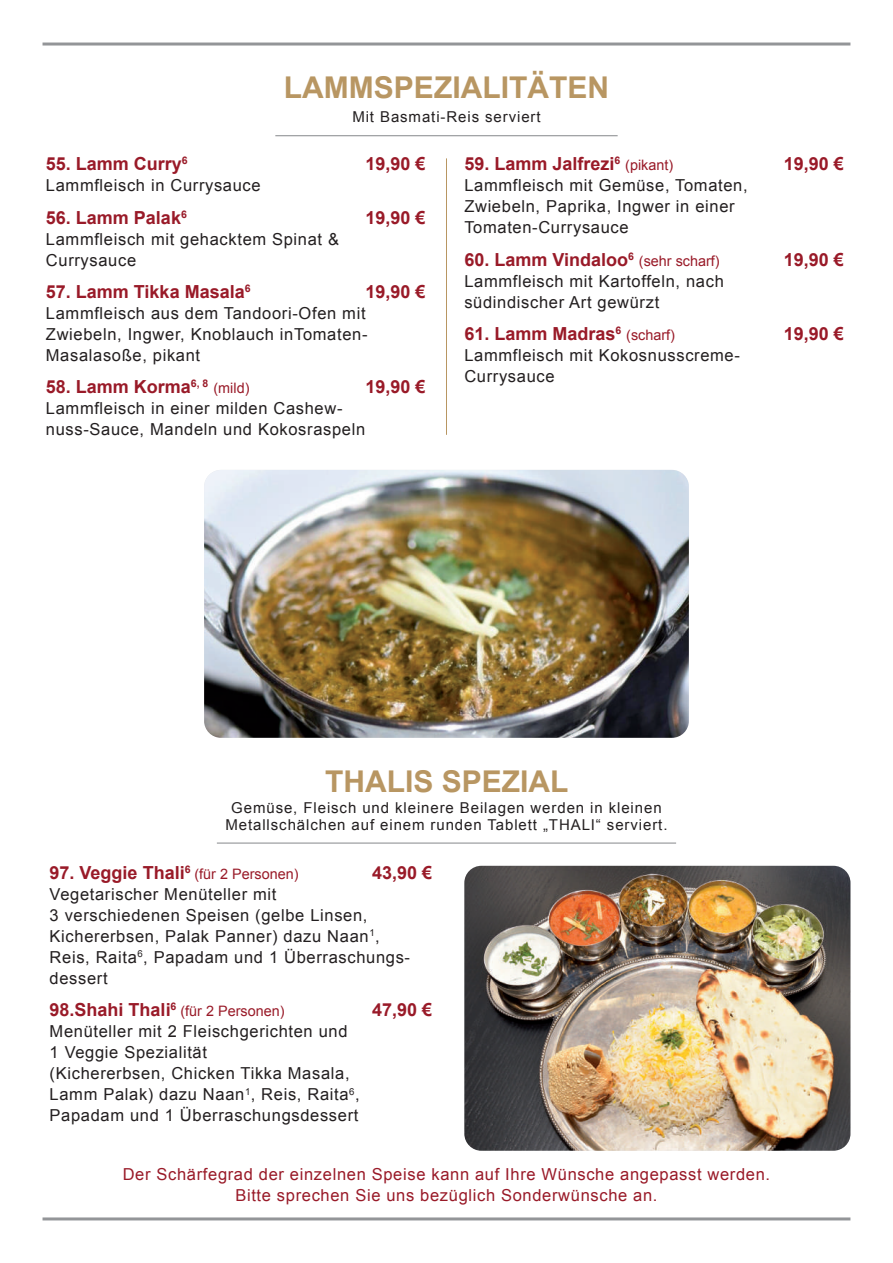
<style>
.page{position:relative;width:893px;height:1263px;background:#fff}
.page>*{position:absolute;margin:0;border:0;box-sizing:border-box;transform-origin:0 0}
.t1{font:700 30px "Arial";color:#b89662}
.t2{font:700 18px "Arial";color:#991a28}
.t3{font:16.5px/21px "Arial";letter-spacing:.04em;color:#231f20}
.t4{font:16.5px/21px "Arial";letter-spacing:.04em;color:#991a28;text-align:center}
.t5{font:15px/16.5px "Arial";letter-spacing:.06em;color:#231f20;text-align:center}
.t6{font:14.4px "Arial";color:#991a28}
.s1{font-weight:400;font-size:14.4px}
.s2{font-weight:700;font-size:18px}
</style>
<div class="page">
<hr style="left:43px;top:1217px;width:807px;height:3px;background:#939598">
<hr style="left:43px;top:43px;width:807px;height:3px;background:#939598">
<hr style="left:275px;top:135px;width:343px;height:1px;background:#939598">
<hr style="left:217px;top:842px;width:459px;height:2px;background:#939598">
<img style="left:204px;top:470px;width:485px;height:268px">
<hr style="left:446px;top:158px;width:1px;height:277px;background:#b89662">
<img style="left:464px;top:866px;width:386px;height:285px">
<h1 class="t1" style="left:284px;top:68px;width:326px">LAMMSPEZIALITÄTEN</h1>
<p class="t5" style="left:352px;top:109px;width:190px">Mit Basmati-Reis serviert</p>
<p class="t2" style="left:46px;top:152px;width:143px">55. Lamm Curry<sup>6</sup></p>
<p class="t2" style="left:365px;top:152px;width:62px">19,90 €</p>
<p class="t3" style="left:46px;top:175px;width:216px">Lammfleisch in Currysauce</p>
<p class="t2" style="left:46px;top:206px;width:142px">56. Lamm Palak<sup>6</sup></p>
<p class="t2" style="left:365px;top:206px;width:62px">19,90 €</p>
<p class="t3" style="left:46px;top:229px;width:295px">Lammfleisch mit gehacktem Spinat &amp;<br>Currysauce</p>
<p class="t2" style="left:46px;top:280px;width:206px">57. Lamm Tikka Masala<sup>6</sup></p>
<p class="t2" style="left:365px;top:280px;width:62px">19,90 €</p>
<p class="t3" style="left:46px;top:303px;width:323px;text-align:justify">Lammfleisch aus dem Tandoori-Ofen mit Zwiebeln, Ingwer, Knoblauch inTomaten-Masalasoße, pikant</p>
<p class="t2" style="left:46px;top:375px;width:205px">58. Lamm Korma<sup>6,</sup> <sup>8</sup> <span class="s1">(mild)</span></p>
<p class="t2" style="left:365px;top:375px;width:62px">19,90 €</p>
<p class="t3" style="left:46px;top:398px;width:321px">Lammfleisch in einer milden Cashew&shy;nuss-Sauce, Mandeln und Kokosraspeln</p>
<p class="t2" style="left:464px;top:152px;width:210px">59. Lamm Jalfrezi<sup>6</sup> <span class="s1">(pikant)</span></p>
<p class="t2" style="left:784px;top:152px;width:62px">19,90 €</p>
<p class="t3" style="left:464px;top:175px;width:285px">Lammfleisch mit Gemüse, Tomaten,<br>Zwiebeln, Paprika, Ingwer in einer<br>Tomaten-Currysauce</p>
<p class="t2" style="left:464px;top:248px;width:257px">60. Lamm Vindaloo<sup>6</sup> <span class="s1">(sehr scharf)</span></p>
<p class="t2" style="left:784px;top:248px;width:62px">19,90 €</p>
<p class="t3" style="left:464px;top:271px;width:261px">Lammfleisch mit Kartoffeln, nach südindischer Art gewürzt</p>
<p class="t2" style="left:464px;top:322px;width:212px">61. Lamm Madras<sup>6</sup> <span class="s1">(scharf)</span></p>
<p class="t2" style="left:784px;top:322px;width:62px">19,90 €</p>
<p class="t3" style="left:464px;top:345px;width:277px">Lammfleisch mit Kokosnusscreme-<br>Currysauce</p>
<h1 class="t1" style="left:325px;top:762px;width:245px">THALIS SPEZIAL</h1>
<p class="t5" style="left:225px;top:800px;width:444px">Gemüse, Fleisch und kleinere Beilagen werden in kleinen<br>Metallschälchen auf einem runden Tablett „THALI“ serviert.</p>
<p class="t2" style="left:50px;top:861px;width:250px">97. Veggie Thali<sup>6</sup> <span class="s1">(für 2 Personen)</span></p>
<p class="t2" style="left:372px;top:861px;width:62px">43,90 €</p>
<p class="t3" style="left:50px;top:884px;width:362px">Vegetarischer Menüteller mit<br>3 verschiedenen Speisen (gelbe Linsen,<br>Kichererbsen, Palak Panner) dazu Naan<sup>1</sup>,<br>Reis, Raita<sup>6</sup>, Papadam und 1 Überraschungs&shy;dessert</p>
<p class="t6" style="left:50px;top:1002px;width:236px"><span class="s2">98.Shahi Thali</span><sup>6</sup> (für 2 Personen)</p>
<p class="t2" style="left:372px;top:998px;width:62px">47,90 €</p>
<p class="t3" style="left:50px;top:1021px;width:311px">Menüteller mit 2 Fleischgerichten und 1 Veggie Spezialität<br>(Kichererbsen, Chicken Tikka Masala, Lamm Palak) dazu Naan<sup>1</sup>, Reis, Raita<sup>6</sup>, Papadam und 1 Überraschungsdessert</p>
<p class="t4" style="left:123px;top:1164px;width:649px">Der Schärfegrad der einzelnen Speise kann auf Ihre Wünsche angepasst werden.<br>Bitte sprechen Sie uns bezüglich Sonderwünsche an.</p>
</div>
